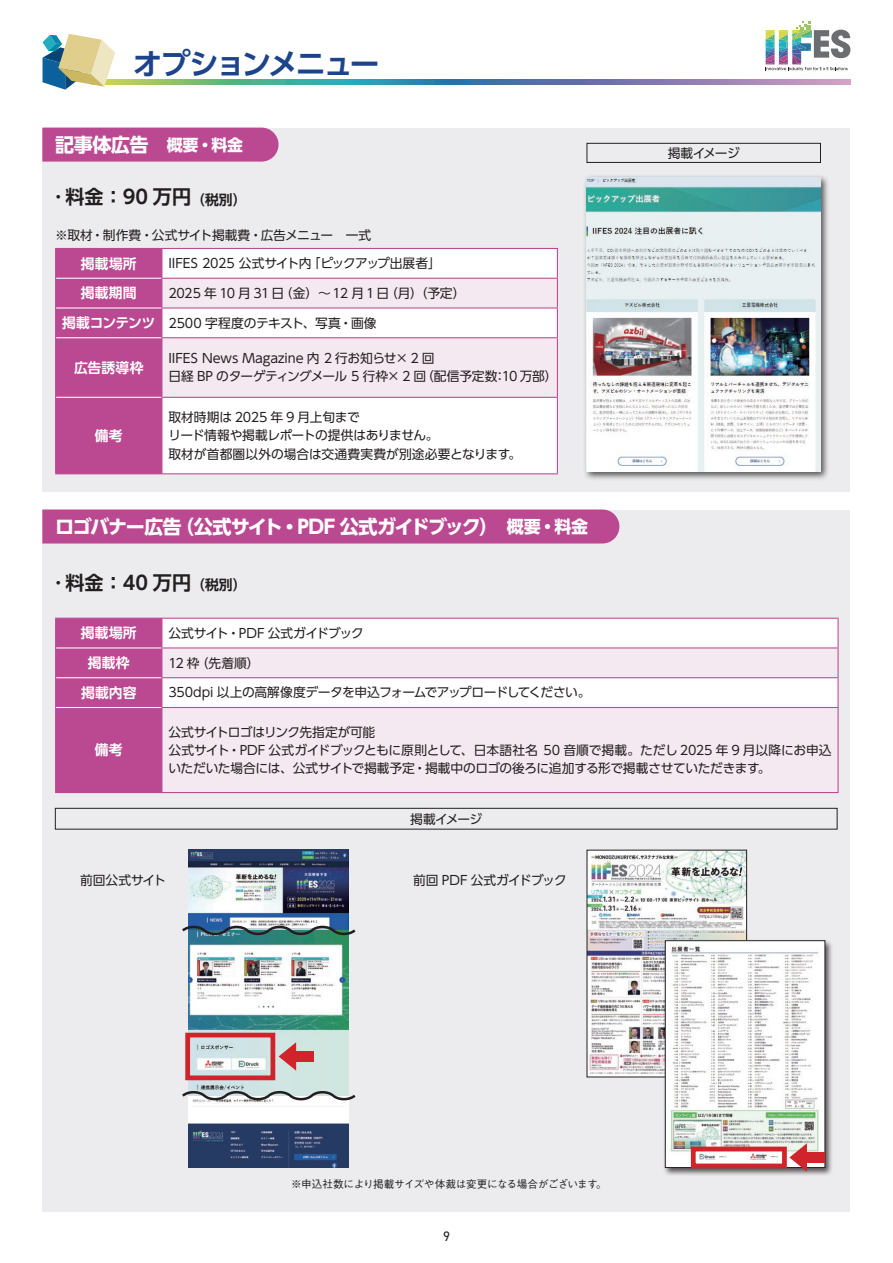
<style>
.page{position:relative;width:893px;height:1263px;background:#fff}
.page>*{position:absolute;margin:0;border:0;box-sizing:border-box;transform-origin:0 0}
.t1{font:700 29.7px "UD Shin Go Pro De";letter-spacing:-.09em;color:#1d448b}
.t2{font:700 19.2px "UD Shin Go Pro";letter-spacing:-.065em;color:#fff}
.t3{font:700 19.2px "UD Shin Go Pro De";color:#231f20}
.t4{font:700 19.2px "UD Shin Go Pro";letter-spacing:-.045em;color:#fff}
.t5{font:700 13.8px "UD Shin Go Pro De";letter-spacing:.015em;color:#fff}
.t6{font:13.8px "DIN2014";color:#231f20}
.t7{font:12.75px/18.1px "UD Shin Go Pro";letter-spacing:-.015em;color:#231f20}
.t8{font:12.75px "UD Shin Go Pro";letter-spacing:-.04em;color:#231f20}
.t9{font:500 10.65px "Gothic BBB Pro";letter-spacing:-.035em;color:#231f20}
.s1{font-size:15.9px}
.s2{font-size:13.8px}
.s3{font-family:"UD Shin Go Pro De";font-weight:700;font-size:13.8px;color:#fff}
.s4{font-size:16.95px}
</style>
<div class="page">
<svg style="left:115px;top:80px;width:735px;height:4px;background:#6b93a2"></svg>
<svg style="left:43px;top:34px;width:72px;height:56px"></svg>
<div style="left:43px;top:128px;width:807px;height:364px;background:#ececee"></div>
<div style="left:42px;top:128px;width:237px;height:34px;background:#bb4992"></div>
<div style="left:583px;top:174px;width:247px;height:307px;background:#231f20;opacity:.75"></div>
<img style="left:587px;top:177px;width:234px;height:295px">
<div style="left:43px;top:510px;width:807px;height:702px;background:#ececee"></div>
<div style="left:587px;top:143px;width:234px;height:20px;border:1px solid #231f20"></div>
<div style="left:42px;top:509px;width:577px;height:34px;background:#bb4992"></div>
<div style="left:55px;top:808px;width:782px;height:21px;border:1px solid #231f20"></div>
<img style="left:189px;top:850px;width:160px;height:317px">
<svg style="left:182px;top:922px;width:174px;height:17px;background:#5e8891"></svg>
<svg style="left:182px;top:1030px;width:174px;height:74px;background:#cec8c8"></svg>
<div style="left:289px;top:1051px;width:25px;height:11px;background:#d1232a"></div>
<img style="left:589px;top:852px;width:156px;height:223px">
<div style="left:663px;top:938px;width:171px;height:238px;background:#231f20;opacity:.75"></div>
<img style="left:667px;top:942px;width:156px;height:224px">
<div style="left:665px;top:940px;width:160px;height:228px;border:1px solid #231f20"></div>
<svg style="left:688px;top:1143px;width:119px;height:29px"></svg>
<div style="left:800px;top:1152px;width:25px;height:11px;background:#d1232a"></div>
<div style="left:162px;top:249px;width:395px;height:224px;background:#fff"></div>
<svg style="left:162px;top:279px;width:395px;height:118px;fill:#f5e9f1"></svg>
<hr style="left:161px;top:278px;width:397px;height:1px;background:#bb4992">
<hr style="left:161px;top:307px;width:397px;height:1px;background:#bb4992">
<hr style="left:161px;top:337px;width:397px;height:1px;background:#bb4992">
<hr style="left:161px;top:397px;width:397px;height:1px;background:#bb4992">
<div style="left:55px;top:248px;width:107px;height:225px;background:#bb4992"></div>
<hr style="left:162px;top:248px;width:396px;height:1px;background:#bb4992">
<hr style="left:55px;top:278px;width:1px;height:30px;background:#bb4992">
<hr style="left:55px;top:308px;width:1px;height:30px;background:#bb4992">
<svg style="left:557px;top:249px;width:1px;height:88px"></svg>
<hr style="left:55px;top:338px;width:1px;height:59px;background:#bb4992">
<hr style="left:557px;top:338px;width:1px;height:59px;background:#bb4992">
<hr style="left:55px;top:397px;width:1px;height:76px;background:#bb4992">
<hr style="left:557px;top:398px;width:1px;height:75px;background:#bb4992">
<hr style="left:55px;top:473px;width:107px;height:1px;background:#bb4992">
<hr style="left:162px;top:473px;width:396px;height:1px;background:#bb4992">
<hr style="left:56px;top:278px;width:105px;height:1px;background:#fff">
<hr style="left:56px;top:307px;width:105px;height:1px;background:#fff">
<hr style="left:56px;top:337px;width:105px;height:1px;background:#fff">
<hr style="left:56px;top:397px;width:105px;height:1px;background:#fff">
<div style="left:162px;top:619px;width:675px;height:28px;background:#fff"></div>
<svg style="left:162px;top:648px;width:675px;height:144px;fill:#f5e9f1"></svg>
<hr style="left:162px;top:618px;width:677px;height:1px;background:#bb4992">
<hr style="left:837px;top:619px;width:2px;height:28px;background:#bb4992">
<hr style="left:161px;top:647px;width:678px;height:1px;background:#bb4992">
<hr style="left:837px;top:648px;width:2px;height:29px;background:#bb4992">
<hr style="left:161px;top:677px;width:678px;height:1px;background:#bb4992">
<div style="left:55px;top:618px;width:107px;height:174px;background:#bb4992"></div>
<hr style="left:837px;top:678px;width:2px;height:29px;background:#bb4992">
<hr style="left:55px;top:707px;width:1px;height:85px;background:#bb4992">
<hr style="left:161px;top:707px;width:678px;height:1px;background:#bb4992">
<hr style="left:161px;top:708px;width:1px;height:84px;background:#bb4992">
<hr style="left:837px;top:708px;width:2px;height:84px;background:#bb4992">
<hr style="left:55px;top:792px;width:107px;height:1px;background:#bb4992">
<hr style="left:162px;top:792px;width:677px;height:1px;background:#bb4992">
<hr style="left:56px;top:647px;width:105px;height:1px;background:#fff">
<hr style="left:56px;top:677px;width:105px;height:1px;background:#fff">
<hr style="left:56px;top:707px;width:105px;height:1px;background:#fff">
<svg style="left:765px;top:21px;width:85px;height:50px"></svg>
<h1 class="t1" style="left:133px;top:40px;width:248px">オプションメニュー</h1>
<h2 class="t4" style="left:55px;top:129px;width:189px">記事体広告 <span class="s1">概要・料金</span></h2>
<h2 class="t3" style="left:52px;top:182px;width:196px"><span class="s2">・</span>料金：90 万円<span class="s2">（税別）</span></h2>
<p class="t7" style="left:55px;top:226px;width:318px">※取材・制作費・公式サイト掲載費・広告メニュー　一式</p>
<p class="t5" style="left:81px;top:252px;width:57px">掲載場所</p>
<p class="t7" style="left:168px;top:254px;width:274px">IIFES 2025 公式サイト内「ピックアップ出展者」</p>
<p class="t5" style="left:81px;top:282px;width:57px">掲載期間</p>
<p class="t7" style="left:168px;top:284px;width:299px">2025 年 10 月 31日（金）～12 月 1日（月）（予定）</p>
<p class="t7" style="left:62px;top:313px;width:316px"><span class="s3">掲載コンテンツ</span> 2500 字程度のテキスト、写真・画像</p>
<p class="t5" style="left:74px;top:356px;width:71px">広告誘導枠</p>
<p class="t7" style="left:168px;top:349px;width:391px">IIFES News Magazine 内 2 行お知らせ× 2 回<br>日経 BP のターゲティングメール 5 行枠× 2 回（配信予定数：10 万部）</p>
<p class="t5" style="left:95px;top:424px;width:29px">備考</p>
<p class="t7" style="left:168px;top:408px;width:354px">取材時期は 2025 年 9 月上旬まで<br>リード情報や掲載レポートの提供はありません。<br>取材が首都圏以外の場合は交通費実費が別途必要となります。</p>
<h2 class="t2" style="left:55px;top:511px;width:534px">ロゴバナー広告（公式サイト・PDF 公式ガイドブック）　<span class="s4">概要・料金</span></h2>
<h2 class="t3" style="left:52px;top:567px;width:196px"><span class="s2">・</span>料金：40 万円<span class="s2">（税別）</span></h2>
<p class="t5" style="left:81px;top:622px;width:57px">掲載場所</p>
<p class="t8" style="left:168px;top:623px;width:197px">公式サイト・PDF 公式ガイドブック</p>
<p class="t5" style="left:88px;top:652px;width:43px">掲載枠</p>
<p class="t7" style="left:168px;top:653px;width:93px">12 枠（先着順）</p>
<p class="t5" style="left:81px;top:681px;width:57px">掲載内容</p>
<p class="t7" style="left:168px;top:683px;width:424px">350dpi 以上の高解像度データを申込フォームでアップロードしてください。</p>
<p class="t7" style="left:668px;top:143px;width:74px">掲載イメージ</p>
<p class="t5" style="left:95px;top:739px;width:29px">備考</p>
<p class="t7" style="left:168px;top:722px;width:665px">公式サイトロゴはリンク先指定が可能<br>公式サイト・PDF 公式ガイドブックともに原則として、日本語社名 50 音順で掲載。ただし 2025 年 9 月以降にお申込いただいた場合には、公式サイトで掲載予定・掲載中のロゴの後ろに追加する形で掲載させていただきます。　</p>
<p class="t7" style="left:410px;top:809px;width:74px">掲載イメージ</p>
<p class="t7" style="left:80px;top:870px;width:87px">前回公式サイト</p>
<p class="t7" style="left:413px;top:870px;width:155px">前回 PDF 公式ガイドブック</p>
<p class="t9" style="left:291px;top:1176px;width:317px">※申込社数により掲載サイズや体裁は変更になる場合がございます。</p>
<p class="t6" style="left:443px;top:1227px;width:8px">9</p>
</div>
